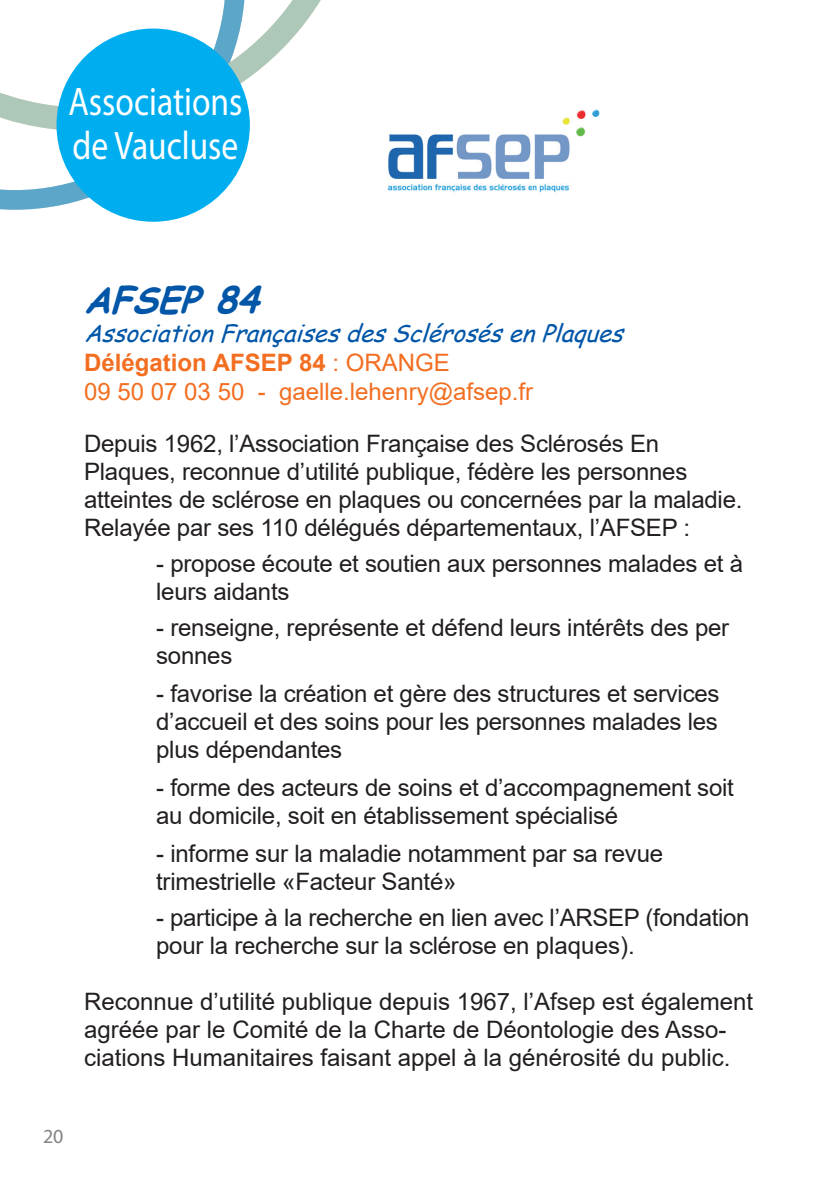
<style>
.page{position:relative;width:840px;height:1191px;background:#fff}
.page>*{position:absolute;margin:0;border:0;box-sizing:border-box;transform-origin:0 0}
.t1{font:40px/44px "Myriad Pro";color:#fff;scale:.84 1}
.t2{font:italic 700 36px "Comic Sans MS";color:#0156a8}
.t3{font:24px/28px "Arial";letter-spacing:-.01em;color:#231f20}
.t4{font:24px/28.8px "Arial";color:#f36e21}
.t5{font:italic 24px "Comic Sans MS";color:#0156a8}
.t6{font:20px "Myriad Pro";color:#808285}
.s1{font-weight:700}
</style>
<div class="page">
<img style="left:388px;top:109px;width:212px;height:83px">
<svg style="left:0;top:143px;width:249px;height:69px"></svg>
<svg style="left:0;top:0;width:321px;height:143px"></svg>
<div style="left:56px;top:29px;width:194px;height:193px;background:#00aeef;border-radius:50%"></div>
<h1 class="t1" style="left:69px;top:79px;width:208px">Associations de Vaucluse</h1>
<h2 class="t2" style="left:84px;top:274px;width:190px">AFSEP84</h2>
<p class="t5" style="left:84px;top:316px;width:549px">AssociationFrançaisesdesSclérosésenPlaques</p>
<p class="t4" style="left:84px;top:348px;width:450px"><span class="s1">Délégation AFSEP 84</span> : ORANGE<br>09 50 07 03 50 - gaelle.lehenry@afsep.fr</p>
<p class="t3" style="left:84px;top:429px;width:659px">Depuis 1962, l’Association Française des Sclérosés En Plaques, reconnue d’utilité publique, fédère les personnes atteintes de sclérose en plaques ou concernées par la maladie.<br>Relayée par ses 110 délégués départementaux, l’AFSEP :</p>
<p class="t3" style="left:156px;top:549px;width:588px">- propose écoute et soutien aux personnes malades et à leurs aidants</p>
<p class="t3" style="left:156px;top:613px;width:574px">- renseigne, représente et défend leurs intérêts des per sonnes</p>
<p class="t3" style="left:156px;top:679px;width:564px;text-align:justify">- favorise la création et gère des structures et services d’accueil et des soins pour les personnes malades les plus dépendantes</p>
<p class="t3" style="left:156px;top:773px;width:579px">- forme des acteurs de soins et d’accompagnement soit au domicile, soit en établissement spécialisé</p>
<p class="t3" style="left:156px;top:839px;width:508px">- informe sur la maladie notamment par sa revue trimestrielle «Facteur Santé»</p>
<p class="t3" style="left:156px;top:903px;width:594px">- participe à la recherche en lien avec l’ARSEP (fondation pour la recherche sur la sclérose en plaques).</p>
<p class="t3" style="left:84px;top:987px;width:670px">Reconnue d’utilité publique depuis 1967, l’Afsep est également agréée par le Comité de la Charte de Déontologie des Asso&shy;ciations Humanitaires faisant appel à la générosité du public.</p>
<p class="t6" style="left:43px;top:1124px;width:22px">20</p>
</div>
